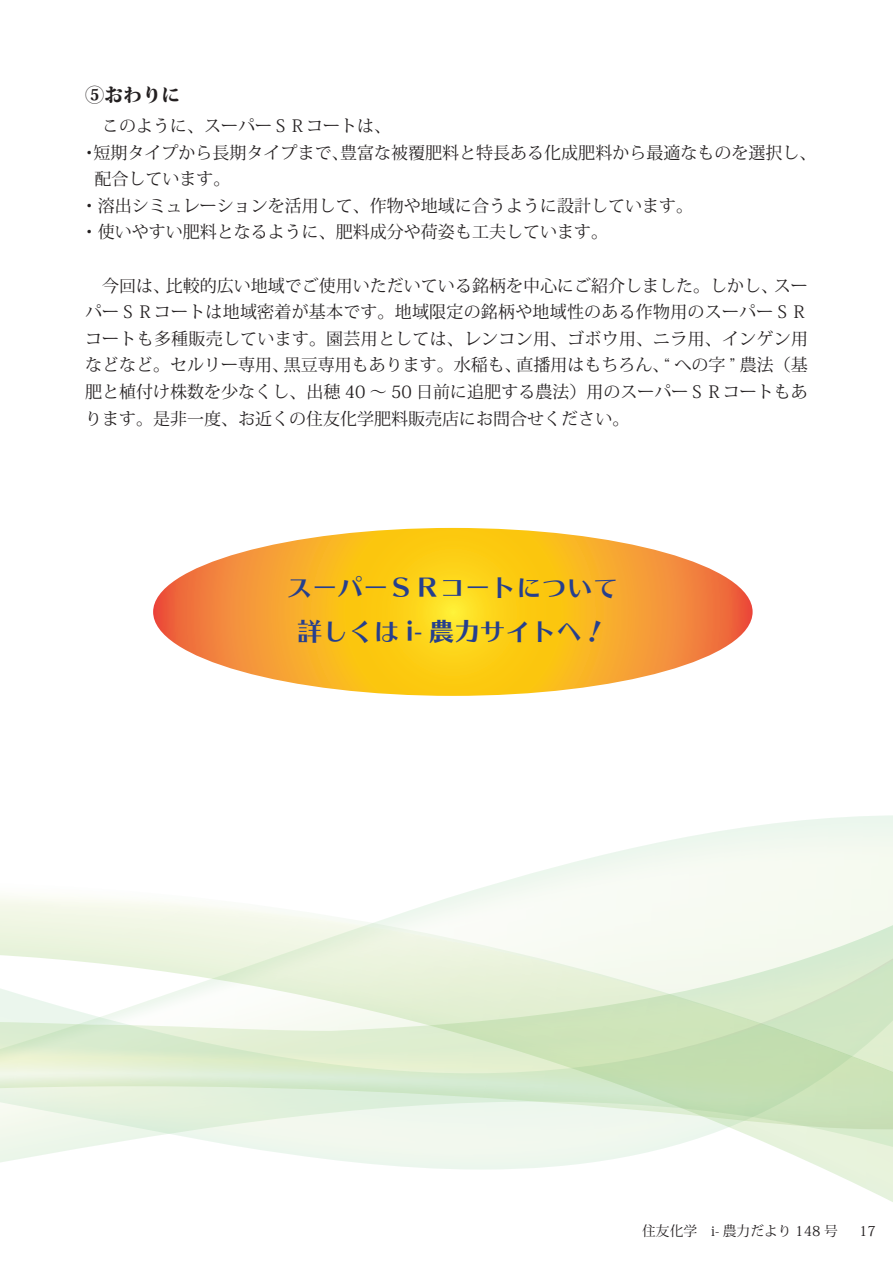
<style>
.page{position:relative;width:893px;height:1263px;background:#fff}
.page>*{position:absolute;margin:0;border:0;box-sizing:border-box;transform-origin:0 0}
.t1{font:25.5px/44.7px "Kan 415 Typos Std";color:#253f8e;text-align:center}
.t2{font:800 19.2px "Koz Min Pr 6 N";color:#231f20}
.t3{font:16.95px/26.5px "Koz Min Pr 6 N";color:#231f20;text-align:justify}
.t4{font:13.8px "Koz Min Pr 6 N";color:#231f20}
</style>
<div class="page">
<svg style="left:0;top:815px;width:893px;height:387px"></svg>
<svg style="left:153px;top:528px;width:600px;height:168px"></svg>
<p class="t2" style="left:85px;top:84px;width:97px">⑤おわりに</p>
<p class="t3" style="left:85px;top:113px;width:308px">　このように、スーパーＳＲコートは、</p>
<p class="t3" style="left:81px;top:140px;width:737px">・短期タイプから長期タイプまで、豊富な被覆肥料と特長ある化成肥料から最適なものを選択し、</p>
<p class="t3" style="left:94px;top:166px;width:138px">配合しています。</p>
<p class="t3" style="left:81px;top:193px;width:614px">・溶出シミュレーションを活用して、作物や地域に合うように設計しています。</p>
<p class="t3" style="left:81px;top:219px;width:529px">・使いやすい肥料となるように、肥料成分や荷姿も工夫しています。</p>
<p class="t3" style="left:85px;top:272px;width:724px">　今回は、比較的広い地域でご使用いただいている銘柄を中心にご紹介しました。しかし、スーパーＳＲコートは地域密着が基本です。地域限定の銘柄や地域性のある作物用のスーパーＳＲコートも多種販売しています。園芸用としては、レンコン用、ゴボウ用、ニラ用、インゲン用などなど。セルリー専用、黒豆専用もあります。水稲も、直播用はもちろん、“ への字 ” 農法（基肥と植付け株数を少なくし、出穂 40 ～ 50 日前に追肥する農法）用のスーパーＳＲコートもあります。是非一度、お近くの住友化学肥料販売店にお問合せください。</p>
<h1 class="t1" style="left:287px;top:565px;width:333px">スーパーＳＲコートについて詳しくは i- 農力サイトへ！</h1>
<p class="t4" style="left:642px;top:1223px;width:197px">住友化学　i- 農力だより 148 号</p>
<p class="t4" style="left:859px;top:1223px;width:18px">17</p>
</div>
